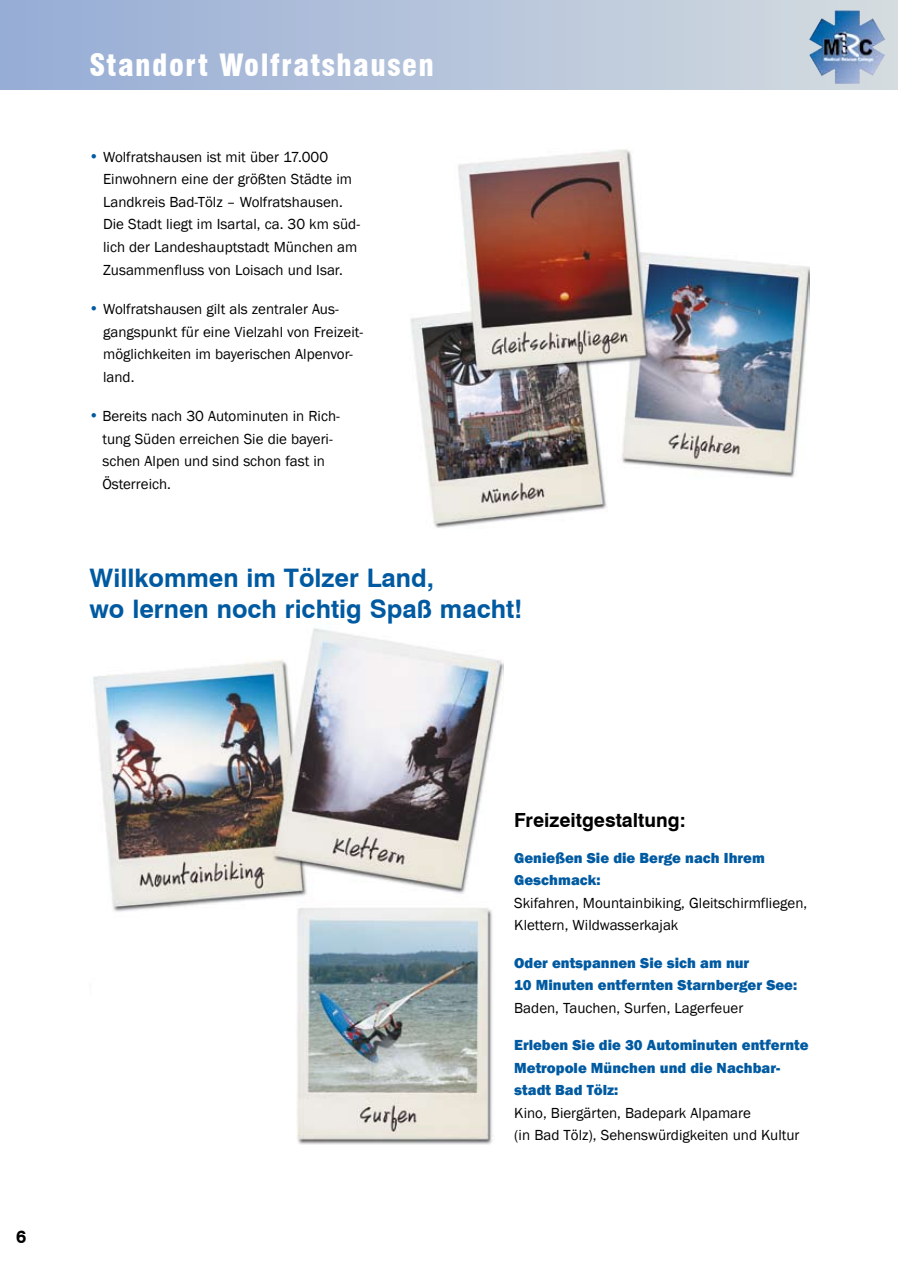
<style>
.page{position:relative;width:898px;height:1272px;background:#fff}
.page>*{position:absolute;margin:0;border:0;box-sizing:border-box;transform-origin:0 0}
.t1{font:900 condensed 30px "Swiss 721 BT";letter-spacing:.05em;color:#fff}
.t2{font:700 25.5px/31.5px "Swiss 721 BT";color:#005aa1}
.t3{font:700 19.5px "Swiss 721 BT";color:#000}
.t4{font:700 18px "Swiss 721 BT";color:#000}
.t5{font:15px/22.5px "Franklin Gothic";color:#000}
.t6{font:800 15px/22.5px "Franklin Gothic";color:#005aa1}
.s1{font-family:"Swiss 721 BT";font-weight:800;color:#005aa1}
</style>
<div class="page">
<div style="left:0;top:0;width:897px;height:89px;background:linear-gradient(to right,#96acd6,#d5dce0)"></div>
<img style="left:808px;top:10px;width:77px;height:74px">
<img style="left:410px;top:149px;width:399px;height:379px">
<img style="left:93px;top:628px;width:410px;height:517px">
<h1 class="t1" style="left:89px;top:47px;width:346px">Standort Wolfratshausen</h1>
<p class="t5" style="left:103px;top:146px;width:258px;text-indent:-14px"><span class="s1">•</span> Wolfratshausen ist mit über 17.000<br>Einwohnern eine der größten Städte im Landkreis Bad-Tölz – Wolfratshausen.<br>Die Stadt liegt im Isartal, ca. 30 km süd&shy;lich der Landeshauptstadt München am Zusammenfluss von Loisach und Isar.</p>
<p class="t5" style="left:103px;top:298px;width:261px;text-indent:-14px"><span class="s1">•</span> Wolfratshausen gilt als zentraler Aus&shy;gangspunkt für eine Vielzahl von Freizeit&shy;möglichkeiten im bayerischen Alpenvor&shy;land.</p>
<p class="t5" style="left:102px;top:405px;width:239px;text-indent:-13px"><span class="s1">•</span> Bereits nach 30 Autominuten in Rich&shy;tung Süden erreichen Sie die bayeri&shy;schen Alpen und sind schon fast in<br>Österreich.</p>
<h2 class="t2" style="left:89px;top:561px;width:434px">Willkommen im Tölzer Land,<br>wo lernen noch richtig Spaß macht!</h2>
<p class="t4" style="left:16px;top:1224px;width:12px">6</p>
<h3 class="t3" style="left:514px;top:806px;width:173px">Freizeitgestaltung:</h3>
<p class="t6" style="left:514px;top:846px;width:252px">Genießen Sie die Berge nach Ihrem<br>Geschmack:</p>
<p class="t5" style="left:514px;top:891px;width:294px">Skifahren, Mountainbiking, Gleitschirmfliegen,<br>Klettern, Wildwasserkajak</p>
<p class="t6" style="left:514px;top:951px;width:284px">Oder entspannen Sie sich am nur<br>10 Minuten entfernten Starnberger See:</p>
<p class="t5" style="left:514px;top:996px;width:230px">Baden, Tauchen, Surfen, Lagerfeuer</p>
<p class="t6" style="left:514px;top:1033px;width:296px">Erleben Sie die 30 Autominuten entfernte<br>Metropole München und die Nachbar&shy;stadt Bad Tölz:</p>
<p class="t5" style="left:514px;top:1101px;width:286px">Kino, Biergärten, Badepark Alpamare<br>(in Bad Tölz), Sehenswürdigkeiten und Kultur</p>
</div>
